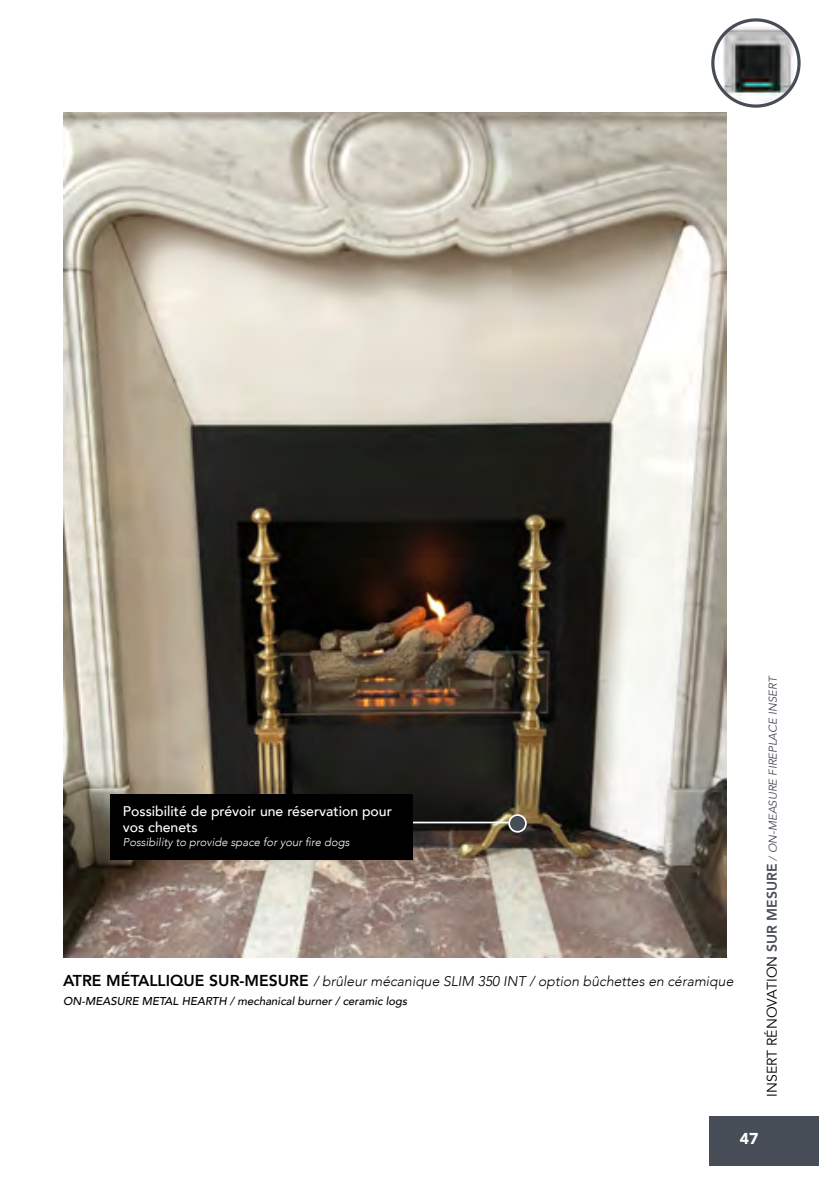
<style>
.page{position:relative;width:819px;height:1191px;background:#fff}
.page>*{position:absolute;margin:0;border:0;box-sizing:border-box;transform-origin:0 0}
.t1{font:900 15.75px "Avenir";color:#fff}
.t2{font:italic 300 14px "Avenir";color:#000}
.t3{font:500 14px/16.8px "Avenir";color:#fff}
.t4{font:italic 11.38px "Avenir";letter-spacing:-.005em;color:#474d57}
.t5{font:italic 500 11.38px "Avenir";color:#000}
.t6{font:italic 300 11.38px "Avenir";color:#fff}
.s1{font-weight:800;font-style:normal;font-size:15.75px}
.s2{font-style:normal;font-size:14px;color:#000}
.s3{font-weight:800;font-style:normal;font-size:14px}
</style>
<div class="page">
<div style="left:709px;top:1116px;width:110px;height:50px;background:#474d57"></div>
<img style="left:63px;top:112px;width:663px;height:845px">
<hr style="left:413px;top:821px;width:95px;height:2px;background:#fff">
<div style="left:509px;top:815px;width:17px;height:16px;background:#474d57;border-radius:50%"></div>
<div style="left:508px;top:814px;width:18px;height:18px;border:2px solid #fff;border-radius:50%"></div>
<div style="left:110px;top:794px;width:303px;height:66px;background:#000"></div>
<img style="left:712px;top:20px;width:87px;height:86px;border-radius:43px">
<div style="left:711px;top:18px;width:89px;height:90px;border:3px solid #474d57;border-radius:50%"></div>
<p class="t3" style="left:123px;top:801px;width:270px">Possibilité de prévoir une réservation pour vos chenets</p>
<p class="t6" style="left:123px;top:835px;width:228px">Possibility to provide space for your fire dogs</p>
<p class="t2" style="left:63px;top:972px;width:672px"><span class="s1">ATRE MÉTALLIQUE SUR-MESURE</span> / brûleur mécanique SLIM 350 INT / option bûchettes en céramique</p>
<p class="t5" style="left:63px;top:994px;width:346px">ON-MEASURE METAL HEARTH / mechanical burner / ceramic logs</p>
<p class="t4" style="left:766px;top:1096px;width:423px;rotate:-90deg"><span class="s2">INSERT RÉNOVATION</span> <span class="s3">SUR MESURE</span> / ON-MEASURE FIREPLACE INSERT</p>
<p class="t1" style="left:739px;top:1124px;width:20px">47</p>
</div>
